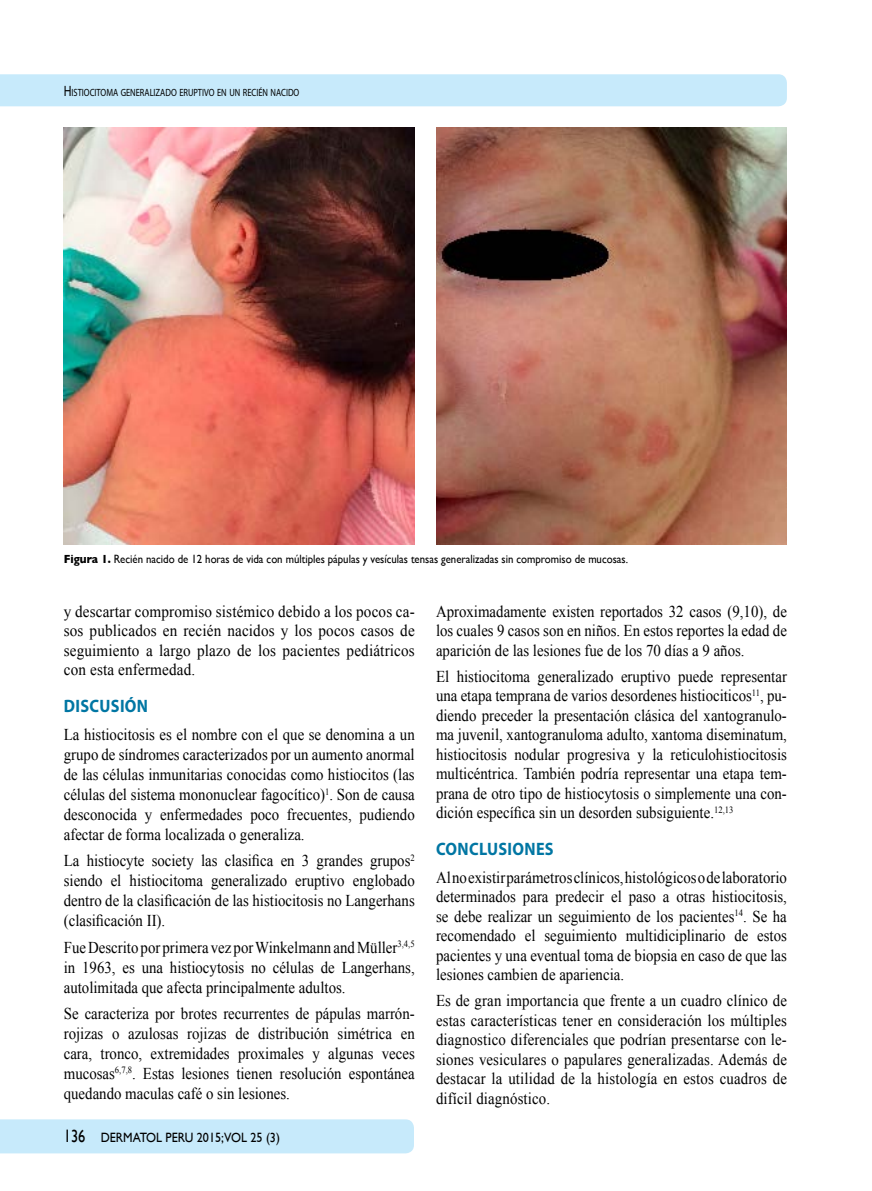
<style>
.page{position:relative;width:872px;height:1191px;background:#fff}
.page>*{position:absolute;margin:0;border:0;box-sizing:border-box;transform-origin:0 0}
.t1{font:700 18px "Myriad Pro";letter-spacing:.02em;color:#0076a3;scale:.9 1}
.t2{font:16.5px/19.5px "Times New Roman";color:#000;text-align:justify;scale:.9 1}
.t3{font:16.5px/19.5px "Times New Roman";color:#000;text-align:justify;scale:.92 1}
.t4{font:13.5px "Gill Sans";color:#000;scale:.9 1}
.t5{font:12px "Gill Sans";color:#000;scale:.9 1}
.t6{font:10.5px "Myriad Pro";color:#000;scale:.8 1}
.s1{font-size:15px}
.s2{font-weight:700}
.s3{font-size:18px}
</style>
<div class="page">
<div style="left:0;top:1119px;width:414px;height:34px;background:#c7eafb"></div>
<div style="left:0;top:74px;width:787px;height:32px;background:#c7eafb"></div>
<img style="left:64px;top:128px;width:351px;height:416px">
<img style="left:436px;top:128px;width:351px;height:416px">
<p class="t6" style="left:64px;top:86px;width:296px"><span class="s1">H</span>ISTIOCITOMA GENERALIZADO ERUPTIVO EN UN RECIÉN NACIDO</p>
<p class="t5" style="left:64px;top:552px;width:628px"><span class="s2">Figura 1.</span> Recién nacido de 12 horas de vida con múltiples pápulas y vesículas tensas generalizadas sin compromiso de mucosas.</p>
<p class="t3" style="left:64px;top:601px;width:383px">y descartar compromiso sistémico debido a los pocos ca&shy;sos publicados en recién nacidos y los pocos casos de seguimiento a largo plazo de los pacientes pediátricos con esta enfermedad.</p>
<p class="t1" style="left:64px;top:694px;width:95px">DISCUSIÓN</p>
<p class="t2" style="left:64px;top:724px;width:391px;line-height:20px">La histiocitosis es el nombre con el que se denomina a un grupo de síndromes caracterizados por un aumento anormal de las células inmunitarias conocidas como histiocitos (las células del sistema mononuclear fagocítico)<sup>1</sup>. Son de causa desconocida y enfermedades poco frecuentes, pudiendo afectar de forma localizada o generaliza.</p>
<p class="t2" style="left:64px;top:850px;width:391px;line-height:20px">La histiocyte society las clasifica en 3 grandes grupos<sup>2 </sup>siendo el histiocitoma generalizado eruptivo englobado dentro de la clasificación de las histiocitosis no Langerhans (clasificación II).</p>
<p class="t2" style="left:64px;top:937px;width:391px;line-height:20px">Fue Descrito por primera vez por Winkelmann and Müller<sup>3,4,5 </sup>in 1963, es una histiocytosis no células de Langerhans, autolimitada que afecta principalmente adultos.</p>
<p class="t2" style="left:64px;top:1003px;width:391px;line-height:20px">Se caracteriza por brotes recurrentes de pápulas marrón&shy;rojizas o azulosas rojizas de distribución simétrica en cara, tronco, extremidades proximales y algunas veces mucosas<sup>6,7,8</sup>. Estas lesiones tienen resolución espontánea quedando maculas café o sin lesiones.</p>
<p class="t4" style="left:64px;top:1129px;width:242px"><span class="s3">136</span> DERMATOL PERU 2015;VOL 25 (3)</p>
<p class="t2" style="left:436px;top:601px;width:391px">Aproximadamente existen reportados 32 casos (9,10), de los cuales 9 casos son en niños. En estos reportes la edad de aparición de las lesiones fue de los 70 días a 9 años.</p>
<p class="t2" style="left:436px;top:666px;width:391px">El histiocitoma generalizado eruptivo puede representar una etapa temprana de varios desordenes histiociticos<sup>11</sup>, pu&shy;diendo preceder la presentación clásica del xantogranulo&shy;ma juvenil, xantogranuloma adulto, xantoma diseminatum, histiocitosis nodular progresiva y la reticulohistiocitosis multicéntrica. También podría representar una etapa tem&shy;prana de otro tipo de histiocytosis o simplemente una con&shy;dición específica sin un desorden subsiguiente.<sup>12,13</sup></p>
<p class="t1" style="left:436px;top:837px;width:132px">CONCLUSIONES</p>
<p class="t2" style="left:436px;top:867px;width:391px">Al no existir parámetros clínicos, histológicos o de laboratorio determinados para predecir el paso a otras histiocitosis, se debe realizar un seguimiento de los pacientes<sup>14</sup>. Se ha recomendado el seguimiento multidiciplinario de estos pacientes y una eventual toma de biopsia en caso de que las lesiones cambien de apariencia.</p>
<p class="t2" style="left:436px;top:990px;width:391px">Es de gran importancia que frente a un cuadro clínico de estas características tener en consideración los múltiples diagnostico diferenciales que podrían presentarse con le&shy;siones vesiculares o papulares generalizadas. Además de destacar la utilidad de la histología en estos cuadros de difícil diagnóstico.</p>
</div>
